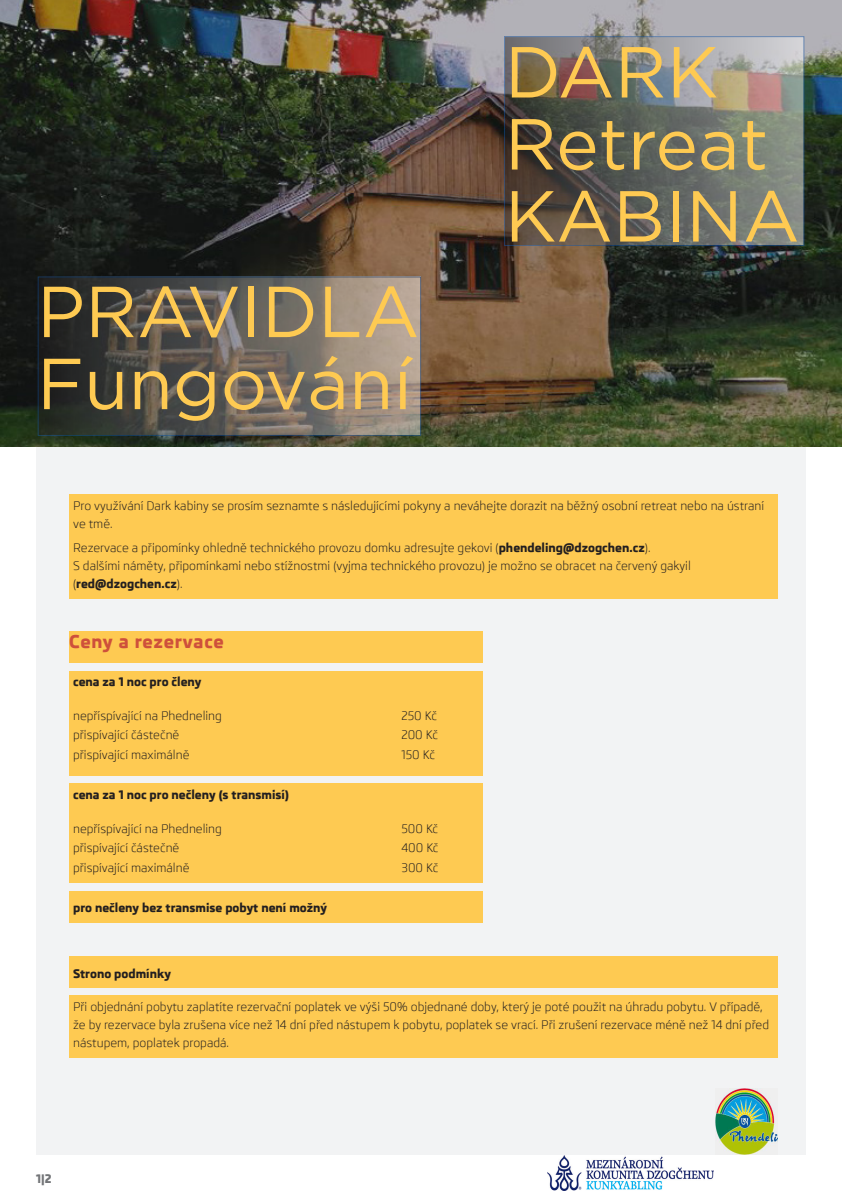
<style>
.page{position:relative;width:842px;height:1191px;background:#fff}
.page>*{position:absolute;margin:0;border:0;box-sizing:border-box;transform-origin:0 0}
.t1{font:72px "Gotham HTF";color:#feca52}
.t2{font:800 18px "Skoda Pro";letter-spacing:.04em;color:#ce503b}
.t3{font:12px/18px "Skoda Pro";color:#231f20}
.t4{font:800 12px "Skoda Pro";color:#231f20}
.t5{font:800 12px "Skoda Pro";color:#727477}
.s1{font-weight:800}
.s2{font-weight:400}
</style>
<div class="page">
<div style="left:36px;top:446px;width:770px;height:709px;background:#f2f3f4"></div>
<img style="left:0;top:0;width:842px;height:446px">
<div style="left:69px;top:995px;width:709px;height:62px;background:#feca52"></div>
<div style="left:69px;top:956px;width:709px;height:32px;background:#feca52"></div>
<div style="left:69px;top:891px;width:413px;height:31px;background:#feca52"></div>
<div style="left:69px;top:783px;width:413px;height:100px;background:#feca52"></div>
<div style="left:69px;top:670px;width:413px;height:105px;background:#feca52"></div>
<div style="left:69px;top:631px;width:413px;height:32px;background:#feca52"></div>
<div style="left:69px;top:494px;width:709px;height:105px;background:#feca52"></div>
<img style="left:715px;top:1088px;width:63px;height:66px">
<svg style="left:506px;top:38px;width:296px;height:206px;background:#706e68"></svg>
<div style="left:504px;top:36px;width:300px;height:210px;border:1px solid #1355a6"></div>
<svg style="left:40px;top:278px;width:379px;height:156px;background:#676059"></svg>
<img style="left:548px;top:1155px;width:166px;height:35px">
<p class="t1" style="left:37px;top:272px;width:384px">PRAVIDLA</p>
<p class="t1" style="left:37px;top:344px;width:377px">Fungování</p>
<p class="t1" style="left:505px;top:32px;width:215px">DARK</p>
<p class="t1" style="left:505px;top:104px;width:265px">Retreat</p>
<p class="t1" style="left:505px;top:176px;width:296px">KABINA</p>
<p class="t3" style="left:73px;top:496px;width:693px">Pro využívání Dark kabiny se prosím seznamte s následujícími pokyny a neváhejte dorazit na běžný osobní retreat nebo na ústraní</p>
<p class="t3" style="left:73px;top:514px;width:41px">ve tmě.</p>
<p class="t3" style="left:73px;top:538px;width:579px">Rezervace a připomínky ohledně technického provozu domku adresujte gekovi (<span class="s1">phendeling@dzogchen.cz</span>).</p>
<p class="t3" style="left:73px;top:556px;width:619px">S dalšími náměty, připomínkami nebo stížnostmi (vyjma technického provozu) je možno se obracet na červený gakyil</p>
<p class="t4" style="left:73px;top:576px;width:111px"><span class="s2">(</span>red@dzogchen.cz<span class="s2">).</span></p>
<p class="t2" style="left:69px;top:631px;width:156px">Ceny a rezervace</p>
<p class="t4" style="left:73px;top:674px;width:130px">cena za 1 noc pro členy</p>
<p class="t3" style="left:73px;top:706px;width:150px">nepříspívající na Phedneling</p>
<p class="t3" style="left:401px;top:706px;width:37px">250 Kč</p>
<p class="t3" style="left:73px;top:726px;width:108px">přispívající částečně</p>
<p class="t3" style="left:401px;top:726px;width:38px">200 Kč</p>
<p class="t3" style="left:73px;top:745px;width:118px">přispívající maximálně</p>
<p class="t3" style="left:401px;top:745px;width:35px">150 Kč</p>
<p class="t4" style="left:73px;top:787px;width:217px">cena za 1 noc pro nečleny (s transmisí)</p>
<p class="t3" style="left:73px;top:819px;width:150px">nepříspívající na Phedneling</p>
<p class="t3" style="left:401px;top:819px;width:38px">500 Kč</p>
<p class="t3" style="left:73px;top:839px;width:108px">přispívající částečně</p>
<p class="t3" style="left:401px;top:839px;width:39px">400 Kč</p>
<p class="t3" style="left:73px;top:858px;width:118px">přispívající maximálně</p>
<p class="t3" style="left:401px;top:858px;width:38px">300 Kč</p>
<p class="t4" style="left:73px;top:900px;width:255px">pro nečleny bez transmise pobyt není možný</p>
<p class="t4" style="left:73px;top:966px;width:99px">Strono podmínky</p>
<p class="t3" style="left:73px;top:997px;width:697px">Při objednání pobytu zaplatíte rezervační poplatek ve výši 50% objednané doby, který je poté použit na úhradu pobytu. V případě, že by rezervace byla zrušena více než 14 dní před nástupem k pobytu, poplatek se vrací. Při zrušení rezervace méně než 14 dní před nástupem, poplatek propadá.</p>
<p class="t5" style="left:36px;top:1171px;width:17px">1|2</p>
</div>
